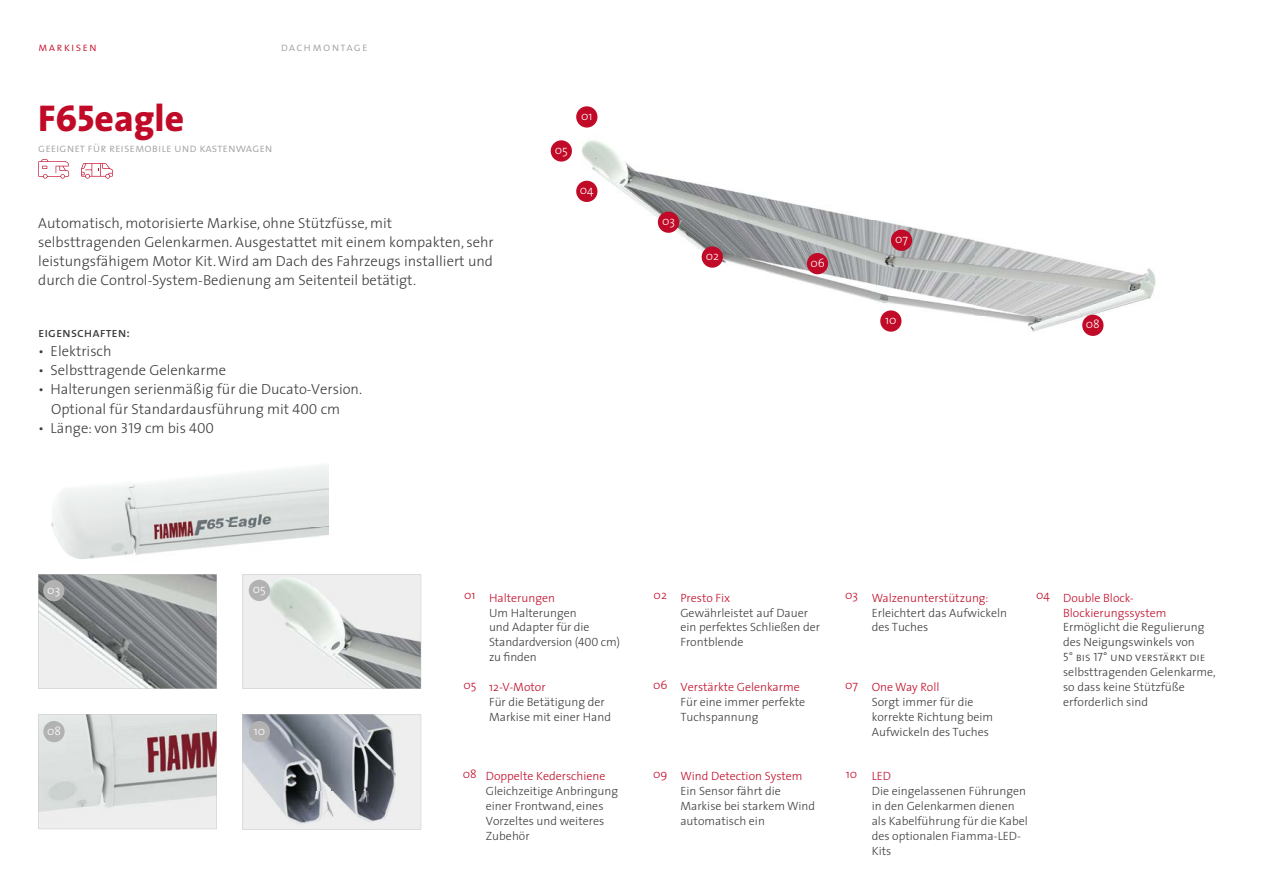
<style>
.page{position:relative;width:1263px;height:893px;background:#fff}
.page>*{position:absolute;margin:0;border:0;box-sizing:border-box;transform-origin:0 0}
.t1{font:800 37.5px "The Sans";color:#c10a27}
.t2{font:300 14.7px/19.2px "The Sans";color:#3c3c3b}
.t3{font:13.5px "The Sans Regular Caps";color:#3c3c3b}
.t4{font:300 12px/14.9px "The Sans";color:#3c3c3b}
.t5{font:300 12px/14.9px "The Sans";color:#c10a27}
.t6{font:12px "The Sans Light Caps";color:#9d9d9c}
.t7{font:300 12px "The Sans";color:#fff}
.t8{font:12px "The Sans Light Caps";color:#3c3c3b}
.t9{font:12px "The Sans Light Caps";letter-spacing:.1em;color:#9d9d9c}
.t10{font:12px "The Sans Light Caps";letter-spacing:.1em;color:#c10a27}
.s1{font-family:"The Sans Extra Bold Caps";font-weight:400}
.s2{font-family:"The Sans Light Caps";font-weight:400}
</style>
<div class="page">
<svg style="left:243px;top:715px;width:178px;height:114px;background:#a4a7ad"></svg>
<svg style="left:38px;top:574px;width:179px;height:115px;background:#a5a8a8"></svg>
<div style="left:43px;top:580px;width:21px;height:21px;background:#b3b2b2;border-radius:50%"></div>
<img style="left:568px;top:124px;width:588px;height:212px">
<svg style="left:38px;top:159px;width:31px;height:20px"></svg>
<svg style="left:81px;top:163px;width:32px;height:16px"></svg>
<img style="left:51px;top:465px;width:278px;height:94px">
<svg style="left:38px;top:714px;width:179px;height:115px;background:#d3cece"></svg>
<div style="left:43px;top:721px;width:22px;height:21px;background:#b3b2b2;border-radius:50%"></div>
<svg style="left:243px;top:574px;width:178px;height:115px;background:#d9dbda"></svg>
<div style="left:249px;top:580px;width:21px;height:21px;background:#b3b2b2;border-radius:50%"></div>
<div style="left:249px;top:721px;width:21px;height:21px;background:#b3b2b2;border-radius:50%"></div>
<div style="left:807px;top:253px;width:21px;height:21px;background:#c10a27;border-radius:50%"></div>
<div style="left:891px;top:230px;width:21px;height:21px;background:#c10a27;border-radius:50%"></div>
<div style="left:880px;top:310px;width:21px;height:22px;background:#c10a27;border-radius:50%"></div>
<div style="left:551px;top:140px;width:21px;height:22px;background:#c10a27;border-radius:50%"></div>
<div style="left:1082px;top:315px;width:21px;height:21px;background:#c10a27;border-radius:50%"></div>
<div style="left:576px;top:106px;width:21px;height:22px;background:#c10a27;border-radius:50%"></div>
<div style="left:702px;top:246px;width:21px;height:22px;background:#c10a27;border-radius:50%"></div>
<div style="left:658px;top:212px;width:21px;height:21px;background:#c10a27;border-radius:50%"></div>
<div style="left:576px;top:181px;width:21px;height:21px;background:#c10a27;border-radius:50%"></div>
<p class="t10" style="left:38px;top:40px;width:60px">markisen</p>
<p class="t9" style="left:281px;top:40px;width:89px">dachmontage</p>
<h1 class="t1" style="left:38px;top:86px;width:147px"><span class="s1">F65</span>eagle</h1>
<p class="t6" style="left:38px;top:142px;width:236px">geeignet für reisemobile und kastenwagen</p>
<p class="t2" style="left:38px;top:212px;width:457px">Automatisch, motorisierte Markise, ohne Stützfüsse, mit selbsttragenden Gelenkarmen. Ausgestattet mit einem kompakten, sehr leistungsfähigem Motor Kit.Wird am Dach des Fahrzeugs installiert und durch die Control-System-Bedienung am Seitenteil betätigt.</p>
<p class="t3" style="left:38px;top:325px;width:93px">eigenschaften:</p>
<p class="t2" style="left:38px;top:341px;width:75px">• Elektrisch</p>
<p class="t2" style="left:38px;top:360px;width:189px">• Selbsttragende Gelenkarme</p>
<p class="t2" style="left:51px;top:379px;width:313px;text-indent:-13px">• Halterungen serienmäßig für die Ducato-Version.<br>Optional für Standardausführung mit <span class="s2">400</span> cm</p>
<p class="t2" style="left:38px;top:418px;width:177px">• Länge: von <span class="s2">319</span> cm bis <span class="s2">400</span></p>
<p class="t7" style="left:555px;top:140px;width:15px">05</p>
<p class="t7" style="left:581px;top:106px;width:13px">01</p>
<p class="t7" style="left:580px;top:180px;width:15px">04</p>
<p class="t7" style="left:662px;top:211px;width:14px">03</p>
<p class="t7" style="left:706px;top:246px;width:15px">02</p>
<p class="t7" style="left:810px;top:253px;width:16px">06</p>
<p class="t7" style="left:895px;top:229px;width:14px">07</p>
<p class="t7" style="left:885px;top:310px;width:13px">10</p>
<p class="t7" style="left:1086px;top:314px;width:15px">08</p>
<p class="t7" style="left:47px;top:580px;width:14px">03</p>
<p class="t7" style="left:47px;top:721px;width:15px">08</p>
<p class="t7" style="left:253px;top:579px;width:15px">05</p>
<p class="t7" style="left:254px;top:721px;width:13px">10</p>
<p class="t5" style="left:464px;top:587px;width:13px">01</p>
<p class="t5" style="left:463px;top:677px;width:15px">05</p>
<p class="t5" style="left:489px;top:590px;width:68px">Halterungen</p>
<p class="t4" style="left:489px;top:605px;width:133px">Um Halterungen<br>und Adapter für die<br>Standardversion (<span class="s2">400</span> cm) zu finden</p>
<p class="t5" style="left:489px;top:679px;width:58px">12-V-Motor</p>
<p class="t4" style="left:489px;top:694px;width:123px">Für die Betätigung der<br>Markise mit einer Hand</p>
<p class="t5" style="left:872px;top:590px;width:118px">Walzenunterstützung:</p>
<p class="t4" style="left:872px;top:605px;width:137px">Erleichtert das Aufwickeln des Tuches</p>
<p class="t5" style="left:654px;top:587px;width:15px">02</p>
<p class="t5" style="left:845px;top:587px;width:14px">03</p>
<p class="t5" style="left:1036px;top:587px;width:15px">04</p>
<p class="t5" style="left:680px;top:590px;width:52px">Presto Fix</p>
<p class="t4" style="left:680px;top:605px;width:141px">Gewährleistet auf Dauer ein perfektes Schließen der<br>Frontblende</p>
<p class="t5" style="left:653px;top:677px;width:16px">06</p>
<p class="t5" style="left:845px;top:677px;width:14px">07</p>
<p class="t5" style="left:680px;top:679px;width:121px">Verstärkte Gelenkarme</p>
<p class="t4" style="left:680px;top:694px;width:126px">Für eine immer perfekte<br>Tuchspannung</p>
<p class="t5" style="left:872px;top:679px;width:69px">One Way Roll</p>
<p class="t4" style="left:872px;top:694px;width:123px">Sorgt immer für die korrekte Richtung beim<br>Aufwickeln des Tuches</p>
<p class="t5" style="left:463px;top:766px;width:15px">08</p>
<p class="t5" style="left:653px;top:766px;width:16px">09</p>
<p class="t5" style="left:846px;top:766px;width:13px">10</p>
<p class="t5" style="left:680px;top:768px;width:124px">Wind Detection System</p>
<p class="t4" style="left:680px;top:783px;width:136px">Ein Sensor fährt die<br>Markise bei starkem Wind automatisch ein</p>
<p class="t5" style="left:486px;top:768px;width:121px">Doppelte Kederschiene</p>
<p class="t4" style="left:486px;top:783px;width:134px">Gleichzeitige Anbringung einer Frontwand, eines<br>Vorzeltes und weiteres<br>Zubehör</p>
<p class="t5" style="left:872px;top:768px;width:21px">LED</p>
<p class="t4" style="left:872px;top:783px;width:158px">Die eingelassenen Führungen in den Gelenkarmen dienen als Kabelführung für die Kabel des optionalen Fiamma-LED-<br>Kits</p>
<p class="t5" style="left:1063px;top:590px;width:105px">Double Block-<br>Blockierungssystem</p>
<p class="t4" style="left:1063px;top:619px;width:143px">Ermöglicht die Regulierung des Neigungswinkels von</p>
<p class="t8" style="left:1063px;top:651px;width:144px">5° bis 17° und verstärkt die</p>
<p class="t4" style="left:1063px;top:664px;width:154px">selbsttragenden Gelenkarme, so dass keine Stützfüße erforderlich sind</p>
</div>
